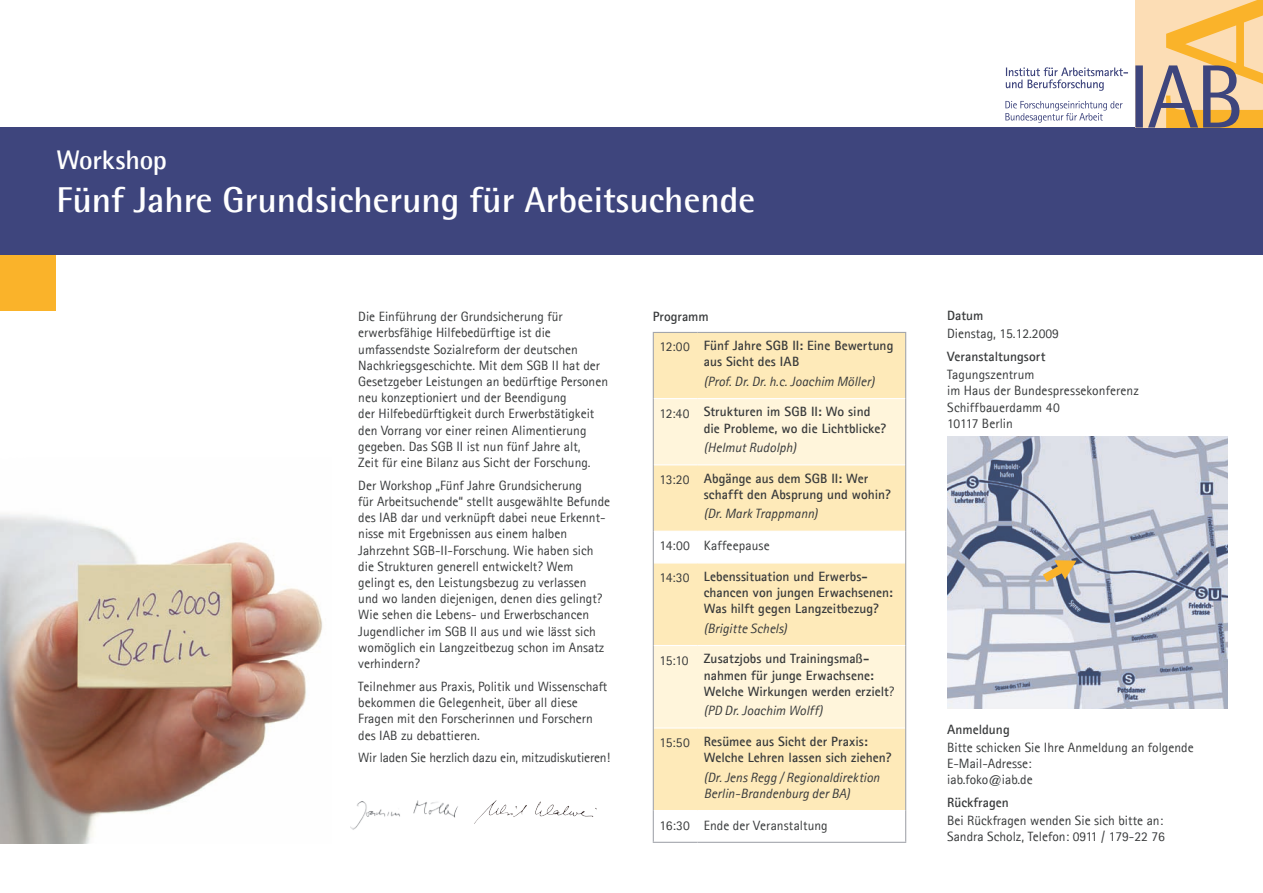
<style>
.page{position:relative;width:1263px;height:893px;background:#fff}
.page>*{position:absolute;margin:0;border:0;box-sizing:border-box;transform-origin:0 0}
.t1{font:700 36px "Agfa Rotis Semisans";color:#fff}
.t2{font:700 27px "Agfa Rotis Semisans";letter-spacing:-.01em;color:#fff}
.t3{font:13.5px/16.2px "Agfa Rotis Sans Serif";color:#383a3b}
.t4{font:700 13.5px/16.2px "Agfa Rotis Sans Serif";color:#383a3b}
.t5{font:italic 13.5px/16.2px "Agfa Rotis Sans Serif";letter-spacing:.005em;color:#383a3b}
.s1{font-weight:400}
</style>
<div class="page">
<div style="left:0;top:255px;width:55px;height:56px;background:#fab32a"></div>
<div style="left:0;top:128px;width:1263px;height:127px;background:#3e457d"></div>
<svg style="left:1006px;top:67px;width:122px;height:24px"></svg>
<svg style="left:1005px;top:101px;width:117px;height:22px"></svg>
<svg style="left:1135px;top:0;width:128px;height:128px;background:#debb89"></svg>
<img style="left:0;top:513px;width:323px;height:330px">
<img style="left:350px;top:800px;width:108px;height:30px">
<img style="left:474px;top:800px;width:123px;height:24px">
<div style="left:654px;top:333px;width:251px;height:65px;background:#feeab9"></div>
<svg style="left:654px;top:399px;width:251px;height:132px;background:#feefca"></svg>
<svg style="left:654px;top:563px;width:251px;height:279px;background:#feefca"></svg>
<hr style="left:654px;top:464px;width:43px;height:1px;background:#fff">
<hr style="left:697px;top:464px;width:208px;height:1px;background:#fff">
<hr style="left:654px;top:645px;width:43px;height:1px;background:#fff">
<hr style="left:697px;top:645px;width:208px;height:1px;background:#fff">
<hr style="left:654px;top:727px;width:43px;height:2px;background:#fff">
<hr style="left:697px;top:727px;width:208px;height:2px;background:#fff">
<hr style="left:654px;top:810px;width:43px;height:1px;background:#fff">
<hr style="left:697px;top:810px;width:208px;height:1px;background:#fff">
<hr style="left:653px;top:332px;width:44px;height:1px;background:#a3a6ac">
<hr style="left:653px;top:333px;width:1px;height:66px;background:#a3a6ac">
<hr style="left:697px;top:332px;width:209px;height:1px;background:#a3a6ac">
<hr style="left:905px;top:333px;width:1px;height:66px;background:#a3a6ac">
<hr style="left:653px;top:399px;width:1px;height:66px;background:#a3a6ac">
<hr style="left:905px;top:399px;width:1px;height:66px;background:#a3a6ac">
<hr style="left:653px;top:465px;width:1px;height:66px;background:#a3a6ac">
<hr style="left:905px;top:465px;width:1px;height:66px;background:#a3a6ac">
<hr style="left:653px;top:531px;width:1px;height:32px;background:#a3a6ac">
<hr style="left:905px;top:531px;width:1px;height:32px;background:#a3a6ac">
<hr style="left:653px;top:563px;width:1px;height:82px;background:#a3a6ac">
<hr style="left:905px;top:563px;width:1px;height:82px;background:#a3a6ac">
<hr style="left:653px;top:645px;width:1px;height:83px;background:#a3a6ac">
<hr style="left:905px;top:645px;width:1px;height:83px;background:#a3a6ac">
<hr style="left:653px;top:728px;width:1px;height:82px;background:#a3a6ac">
<hr style="left:905px;top:728px;width:1px;height:82px;background:#a3a6ac">
<hr style="left:653px;top:810px;width:1px;height:32px;background:#a3a6ac">
<hr style="left:905px;top:810px;width:1px;height:32px;background:#a3a6ac">
<hr style="left:653px;top:842px;width:44px;height:1px;background:#a3a6ac">
<hr style="left:697px;top:842px;width:209px;height:1px;background:#a3a6ac">
<img style="left:947px;top:437px;width:281px;height:272px">
<svg style="left:1043px;top:560px;width:33px;height:22px"></svg>
<h2 class="t2" style="left:56px;top:143px;width:112px">Workshop</h2>
<h1 class="t1" style="left:56px;top:178px;width:700px">Fünf Jahre Grundsicherung für Arbeitsuchende</h1>
<p class="t3" style="left:358px;top:308px;width:251px">Die Einführung der Grundsicherung für erwerbsfähige Hilfebedürftige ist die umfassendste Sozialreform der deutschen Nachkriegsgeschichte. Mit dem SGB II hat der Gesetzgeber Leistungen an bedürftige Personen neu konzeptioniert und der Beendigung<br>der Hilfebedürftigkeit durch Erwerbstätigkeit den Vorrang vor einer reinen Alimentierung gegeben. Das SGB II ist nun fünf Jahre alt,<br>Zeit für eine Bilanz aus Sicht der Forschung.</p>
<p class="t3" style="left:358px;top:477px;width:253px">Der Workshop „Fünf Jahre Grundsicherung<br>für Arbeitsuchende“ stellt ausgewählte Befunde des IAB dar und verknüpft dabei neue Erkennt&shy;nisse mit Ergebnissen aus einem halben Jahrzehnt SGB-II-Forschung. Wie haben sich die Strukturen generell entwickelt? Wem gelingt es, den Leistungsbezug zu verlassen<br>und wo landen diejenigen, denen dies gelingt?<br>Wie sehen die Lebens- und Erwerbschancen Jugendlicher im SGB II aus und wie lässt sich womöglich ein Langzeitbezug schon im Ansatz verhindern?</p>
<p class="t3" style="left:358px;top:678px;width:251px">Teilnehmer aus Praxis, Politik und Wissenschaft bekommen die Gelegenheit, über all diese Fragen mit den Forscherinnen und Forschern des IAB zu debattieren.</p>
<p class="t3" style="left:358px;top:750px;width:253px">Wir laden Sie herzlich dazu ein, mitzudiskutieren!</p>
<p class="t4" style="left:660px;top:302px;width:235px;line-height:29.1px;text-indent:-7px">Programm<br><span class="s1">12:00</span> Fünf Jahre SGB II: Eine Bewertung</p>
<p class="t4" style="left:704px;top:354px;width:97px">aus Sicht des IAB</p>
<p class="t5" style="left:704px;top:373px;width:172px">(Prof. Dr. Dr. h.c. Joachim Möller)</p>
<p class="t4" style="left:704px;top:403px;width:184px;text-indent:-44px"><span class="s1">12:40</span> Strukturen im SGB II: Wo sind die Probleme, wo die Lichtblicke?</p>
<p class="t5" style="left:704px;top:440px;width:94px">(Helmut Rudolph)</p>
<p class="t4" style="left:704px;top:470px;width:188px;text-indent:-44px"><span class="s1">13:20</span> Abgänge aus dem SGB II: Wer schafft den Absprung und wohin?</p>
<p class="t5" style="left:704px;top:506px;width:115px">(Dr. Mark Trappmann)</p>
<p class="t3" style="left:660px;top:537px;width:112px">14:00 Kaffeepause</p>
<p class="t4" style="left:704px;top:568px;width:191px;text-indent:-44px"><span class="s1">14:30</span> Lebenssituation und Erwerbs&shy;chancen von jungen Erwachsenen:<br>Was hilft gegen Langzeitbezug?</p>
<p class="t5" style="left:704px;top:620px;width:85px">(Brigitte Schels)</p>
<p class="t4" style="left:704px;top:650px;width:192px;text-indent:-44px"><span class="s1">15:10</span> Zusatzjobs und Trainingsmaß&shy;nahmen für junge Erwachsene:<br>Welche Wirkungen werden erzielt<span class="s1">?</span></p>
<p class="t5" style="left:704px;top:703px;width:120px">(PD Dr. Joachim Wolff)</p>
<p class="t4" style="left:704px;top:733px;width:189px;text-indent:-44px"><span class="s1">15:50</span> Resümee aus Sicht der Praxis:<br>Welche Lehren lassen sich ziehen?</p>
<p class="t5" style="left:704px;top:769px;width:177px">(Dr. Jens Regg / Regionaldirektion<br>Berlin-Brandenburg der BA)</p>
<p class="t3" style="left:660px;top:817px;width:170px">16:30 Ende der Veranstaltung</p>
<p class="t4" style="left:947px;top:307px;width:38px">Datum</p>
<p class="t3" style="left:947px;top:325px;width:113px">Dienstag, 15.12.2009</p>
<p class="t4" style="left:947px;top:348px;width:100px">Veranstaltungsort</p>
<p class="t3" style="left:947px;top:366px;width:193px">Tagungszentrum<br>im Haus der Bundespressekonferenz<br>Schiffbauerdamm 40<br>10117 Berlin</p>
<p class="t4" style="left:947px;top:721px;width:64px">Anmeldung</p>
<p class="t3" style="left:947px;top:739px;width:248px">Bitte schicken Sie Ihre Anmeldung an folgende<br>E-Mail-Adresse:<br>iab.foko@iab.de</p>
<p class="t4" style="left:947px;top:794px;width:63px">Rückfragen</p>
<p class="t3" style="left:947px;top:812px;width:219px">Bei Rückfragen wenden Sie sich bitte an:<br>Sandra Scholz, Telefon: 0911 / 179-22 76</p>
</div>
